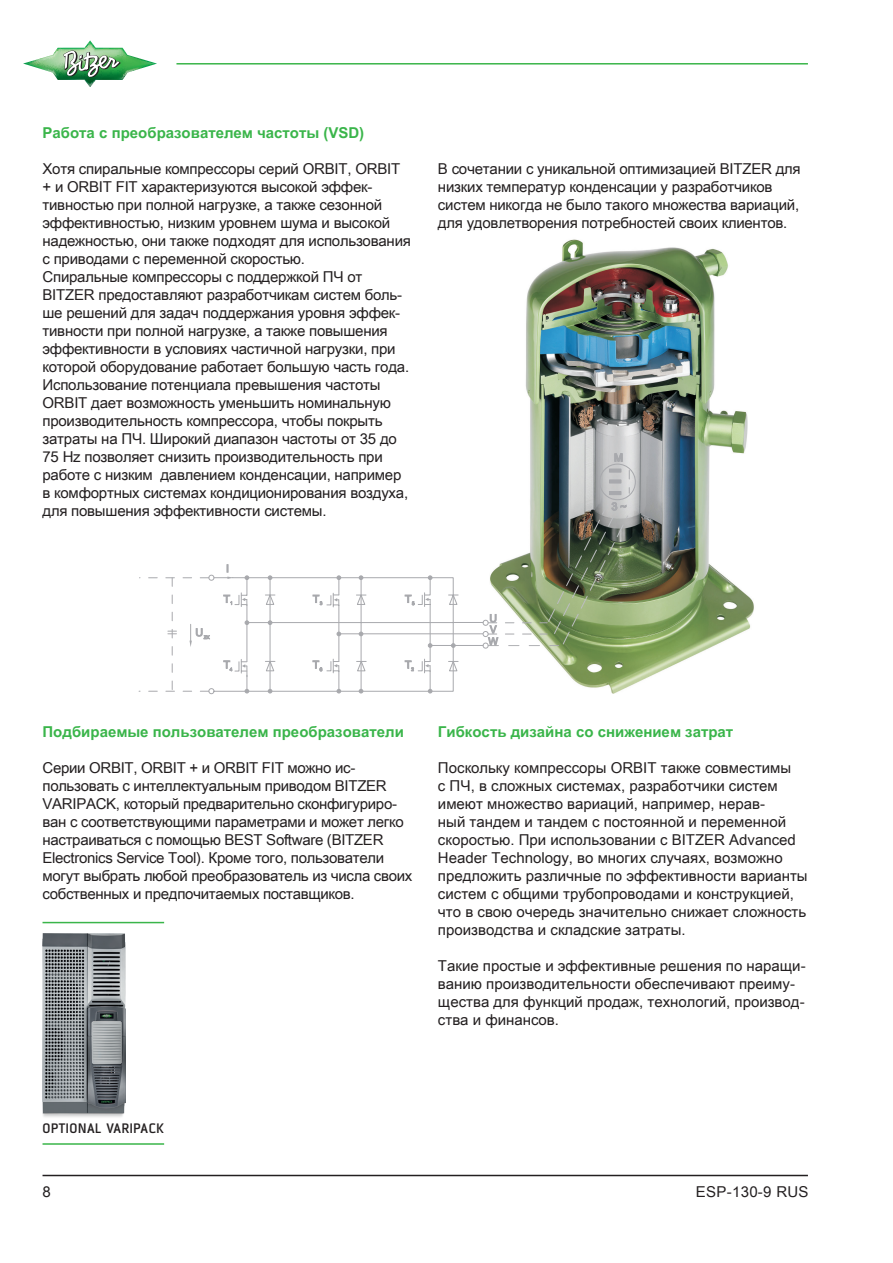
<style>
.page{position:relative;width:893px;height:1263px;background:#fff}
.page>*{position:absolute;margin:0;border:0;box-sizing:border-box;transform-origin:0 0}
.t1{font:15px/18px "Arial Unicode MS";letter-spacing:-.015em;color:#231f20}
.t2{font:700 15px "Arial Unicode MS";color:#3ab54a}
.t3{font:15px "Arial Unicode MS";letter-spacing:.02em;color:#231f20}
.t4{font:700 12px "AF Diwa";letter-spacing:.05em;color:#231f20}
</style>
<div class="page">
<hr style="left:176px;top:63px;width:632px;height:2px;background:#3ab54a">
<hr style="left:43px;top:1175px;width:765px;height:1px;background:#231f20">
<img style="left:23px;top:40px;width:134px;height:47px">
<img style="left:525px;top:239px;width:229px;height:448px">
<div style="left:599px;top:464px;width:37px;height:36px;border:1px solid #a8a9ad;border-radius:50%"></div>
<svg style="left:629px;top:470px;width:1px;height:23px"></svg>
<svg style="left:609px;top:468px;width:12px;height:5px"></svg>
<svg style="left:609px;top:479px;width:12px;height:4px"></svg>
<hr style="left:609px;top:491px;width:12px;height:4px;background:#a8a9ad">
<svg style="left:615px;top:453px;width:7px;height:9px"></svg>
<svg style="left:139px;top:502px;width:490px;height:192px"></svg>
<img style="left:43px;top:933px;width:83px;height:184px">
<hr style="left:43px;top:922px;width:121px;height:1px;background:#3ab54a">
<hr style="left:43px;top:1143px;width:121px;height:2px;background:#3ab54a">
<p class="t2" style="left:43px;top:122px;width:323px">Работа с преобразователем частоты (VSD)</p>
<p class="t1" style="left:43px;top:160px;width:370px">Хотя спиральные компрессоры серий ORBIT, ORBIT + и ORBIT FIT характеризуются высокой эффек&shy;тивностью при полной нагрузке, а также сезонной эффективностью, низким уровнем шума и высокой надежностью, они также подходят для использования с приводами с переменной скоростью.<br>Спиральные компрессоры с поддержкой ПЧ от BITZER предоставляют разработчикам систем боль&shy;ше решений для задач поддержания уровня эффек&shy;тивности при полной нагрузке, а также повышения эффективности в условиях частичной нагрузки, при которой оборудование работает большую часть года.<br>Использование потенциала превышения частоты ORBIT дает возможность уменьшить номинальную производительность компрессора, чтобы покрыть затраты на ПЧ. Широкий диапазон частоты от 35 до 75 Hz позволяет снизить производительность при работе с низким давлением конденсации, например в комфортных системах кондиционирования воздуха, для повышения эффективности системы.</p>
<p class="t1" style="left:438px;top:160px;width:364px">В сочетании с уникальной оптимизацией BITZER для низких температур конденсации у разработчиков систем никогда не было такого множества вариаций, для удовлетворения потребностей своих клиентов.</p>
<p class="t2" style="left:43px;top:720px;width:363px">Подбираемые пользователем преобразователи</p>
<p class="t1" style="left:43px;top:758px;width:371px">Серии ORBIT, ORBIT + и ORBIT FIT можно ис&shy;пользовать с интеллектуальным приводом BITZER VARIPACK, который предварительно сконфигуриро&shy;ван с соответствующими параметрами и может легко настраиваться с помощью BEST Software (BITZER Electronics Service Tool). Кроме того, пользователи могут выбрать любой преобразователь из числа своих собственных и предпочитаемых поставщиков.</p>
<p class="t2" style="left:438px;top:720px;width:297px">Гибкость дизайна со снижением затрат</p>
<p class="t1" style="left:438px;top:758px;width:371px">Поскольку компрессоры ORBIT также совместимы<br>с ПЧ, в сложных системах, разработчики систем имеют множество вариаций, например, нерав-<br>ный тандем и тандем с постоянной и переменной скоростью. При использовании с BITZER Advanced Header Technology, во многих случаях, возможно предложить различные по эффективности варианты систем с общими трубопроводами и конструкцией, что в свою очередь значительно снижает сложность производства и складские затраты.</p>
<p class="t1" style="left:438px;top:956px;width:369px">Такие простые и эффективные решения по наращи&shy;ванию производительности обеспечивают преиму&shy;щества для функций продаж, технологий, производ&shy;ства и финансов.</p>
<p class="t4" style="left:43px;top:1121px;width:123px">OPTIONAL VARIPACK</p>
<p class="t1" style="left:43px;top:1182px;width:10px">8</p>
<p class="t3" style="left:696px;top:1181px;width:114px">ESP-130-9 RUS</p>
</div>
